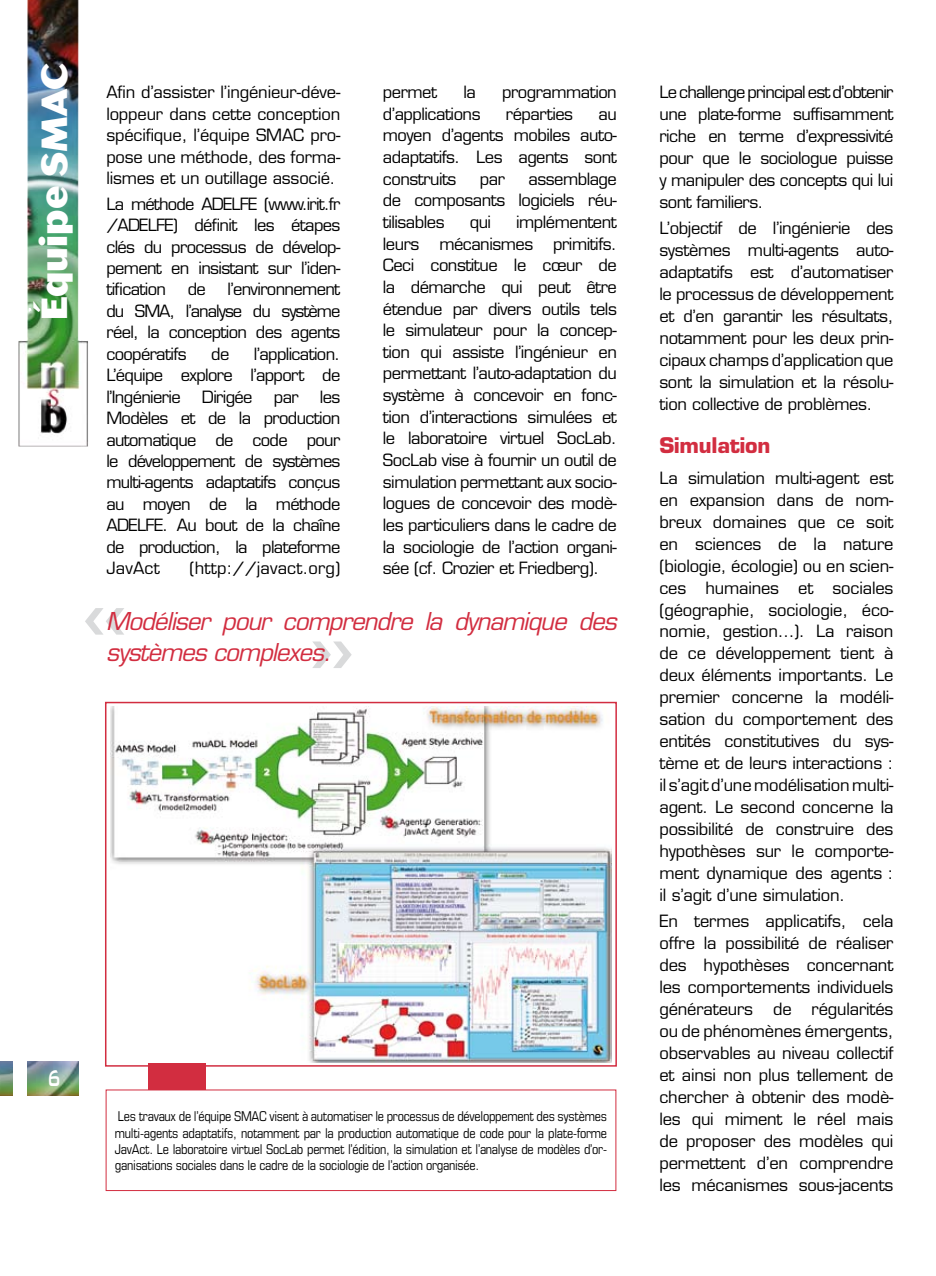
<style>
.page{position:relative;width:936px;height:1276px;background:#fff}
.page>*{position:absolute;margin:0;border:0;box-sizing:border-box;transform-origin:0 0}
.t1{font:500 90px "Bank Gothic BT";color:#d9dadb}
.t2{font:800 36px "Cosmos";color:#fff}
.t3{font:italic 24px/31.5px "Eurostile";letter-spacing:-.04em;color:#d22d40}
.t4{font:700 21px "Eurostile";letter-spacing:-.01em;color:#d22d40}
.t5{font:16.5px/21.9px "Eurostile";letter-spacing:-.03em;color:#000;text-align:justify}
.t6{font:16.5px "Eurostile";letter-spacing:.01em;color:#000}
.t7{font:condensed 13.5px/16.2px "Eurostile";letter-spacing:-.02em;color:#000;text-align:justify}
</style>
<div class="page">
<img style="left:18px;top:0;width:70px;height:446px">
<img style="left:28px;top:1061px;width:50px;height:34px">
<img style="left:0;top:1061px;width:13px;height:34px">
<div style="left:148px;top:945px;width:58px;height:217px;background:#d22d40"></div>
<div style="left:106px;top:1090px;width:510px;height:100px;background:#fff"></div>
<div style="left:106px;top:1089px;width:510px;height:102px;border:1px solid #d22d40"></div>
<img style="left:111px;top:706px;width:500px;height:356px">
<div style="left:105px;top:702px;width:512px;height:364px;border:2px solid #d22d40"></div>
<svg style="left:49px;top:1070px;width:10px;height:16px"></svg>
<h2 class="t2" style="left:33px;top:320px;width:258px;rotate:-90deg">Équipe SMAC</h2>
<p class="t5" style="left:106px;top:82px;width:235px;line-height:21.5px">Afin d’assister l’ingénieur-déve&shy;loppeur dans cette conception spécifique, l’équipe SMAC pro&shy;pose une méthode, des forma&shy;lismes et un outillage associé.</p>
<p class="t5" style="left:106px;top:193px;width:235px;line-height:21.5px">La méthode ADELFE (www.irit.fr /ADELFE) définit les étapes clés du processus de dévelop&shy;pement en insistant sur l’iden&shy;tification</p>
<p class="t5" style="left:106px;top:279px;width:235px;line-height:21.5px;text-indent:121px">l’environnement du SMA, l’analyse du système réel, la conception des agents coopératifs</p>
<p class="t5" style="left:188px;top:278px;width:20px">de</p>
<p class="t5" style="left:106px;top:343px;width:235px;line-height:21.5px;text-indent:148px">l’application.<br>L’équipe explore l’apport de l’Ingénierie</p>
<p class="t5" style="left:211px;top:343px;width:20px">de</p>
<p class="t5" style="left:106px;top:386px;width:235px;line-height:21.5px;text-indent:213px">les Modèles et de la production automatique de code pour le développement de systèmes multi-agents adaptatifs conçus au moyen de la méthode ADELFE. Au bout de la chaîne de production, la plateforme JavAct</p>
<p class="t5" style="left:202px;top:386px;width:52px">Dirigée</p>
<p class="t5" style="left:274px;top:386px;width:26px">par</p>
<p class="t6" style="left:189px;top:558px;width:152px">(http://javact.org)</p>
<p class="t5" style="left:383px;top:81px;width:56px">permet</p>
<p class="t5" style="left:463px;top:81px;width:14px">la</p>
<p class="t5" style="left:502px;top:81px;width:116px">programmation</p>
<p class="t5" style="left:383px;top:103px;width:99px">d’applications</p>
<p class="t5" style="left:506px;top:103px;width:69px">réparties</p>
<p class="t5" style="left:383px;top:103px;width:235px;text-indent:216px">au moyen d’agents mobiles auto&shy;adaptatifs. Les agents sont construits</p>
<p class="t5" style="left:383px;top:168px;width:235px;text-indent:146px">assemblage de composants logiciels réu&shy;tilisables</p>
<p class="t5" style="left:480px;top:168px;width:27px">par</p>
<p class="t5" style="left:383px;top:211px;width:235px;text-indent:133px">implémentent leurs mécanismes primitifs.<br>Ceci constitue le cœur de la démarche qui peut être étendue par divers outils tels le simulateur pour la concep&shy;tion qui assiste l’ingénieur en permettant l’auto-adaptation du système à concevoir en fonc&shy;tion d’interactions simulées et le laboratoire virtuel SocLab.<br>SocLab vise à fournir un outil de simulation permettant aux socio&shy;logues de concevoir des modè&shy;les particuliers dans le cadre de la sociologie de l’action organi&shy;sée (cf. Crozier et Friedberg).</p>
<p class="t5" style="left:469px;top:211px;width:23px">qui</p>
<h1 class="t1" style="left:79px;top:568px;width:52px">«</h1>
<h3 class="t3" style="left:106px;top:605px;width:512px">Modéliser pour comprendre la dynamique des systèmes complexes.</h3>
<h1 class="t1" style="left:306px;top:602px;width:52px">»</h1>
<p class="t7" style="left:115px;top:1108px;width:493px">Les travaux de l’équipe SMAC visent à automatiser le processus de développement des systèmes multi-agents adaptatifs, notamment par la production automatique de code pour la plate-forme JavAct. Le laboratoire virtuel SocLab permet l’édition, la simulation et l’analyse de modèles d’or&shy;ganisations sociales dans le cadre de la sociologie de l’action organisée.</p>
<p class="t5" style="left:659px;top:81px;width:235px">Le challenge principal est d’obtenir une plate-forme suffisamment riche en terme d’expressivité pour que le sociologue puisse y manipuler des concepts qui lui sont familiers.</p>
<p class="t5" style="left:659px;top:217px;width:235px">L’objectif de l’ingénierie des systèmes multi-agents auto&shy;adaptatifs est d’automatiser le processus de développement et d’en garantir les résultats, notamment pour les deux prin&shy;cipaux champs d’application que sont la simulation et la résolu&shy;tion collective de problèmes.</p>
<p class="t4" style="left:659px;top:432px;width:112px">Simulation</p>
<p class="t5" style="left:659px;top:467px;width:235px">La simulation multi-agent est en expansion dans de nom&shy;breux domaines que ce soit en sciences de la nature (biologie, écologie) ou en scien&shy;ces humaines et sociales (géographie, sociologie, éco&shy;nomie, gestion…). La raison de ce développement tient à deux éléments importants. Le premier concerne la modéli&shy;sation du comportement des entités constitutives du sys&shy;tème et de leurs interactions : il s’agit d’une modélisation multi&shy;agent. Le second concerne la possibilité de construire des hypothèses sur le comporte&shy;ment dynamique des agents : il s’agit d’une simulation.</p>
<p class="t5" style="left:659px;top:910px;width:235px">En termes applicatifs, cela offre la possibilité de réaliser des hypothèses concernant les comportements individuels générateurs de régularités ou de phénomènes émergents, observables au niveau collectif et ainsi non plus tellement de chercher à obtenir des modè&shy;les qui miment le réel mais de proposer des modèles qui permettent d’en comprendre les mécanismes sous-jacents</p>
</div>
